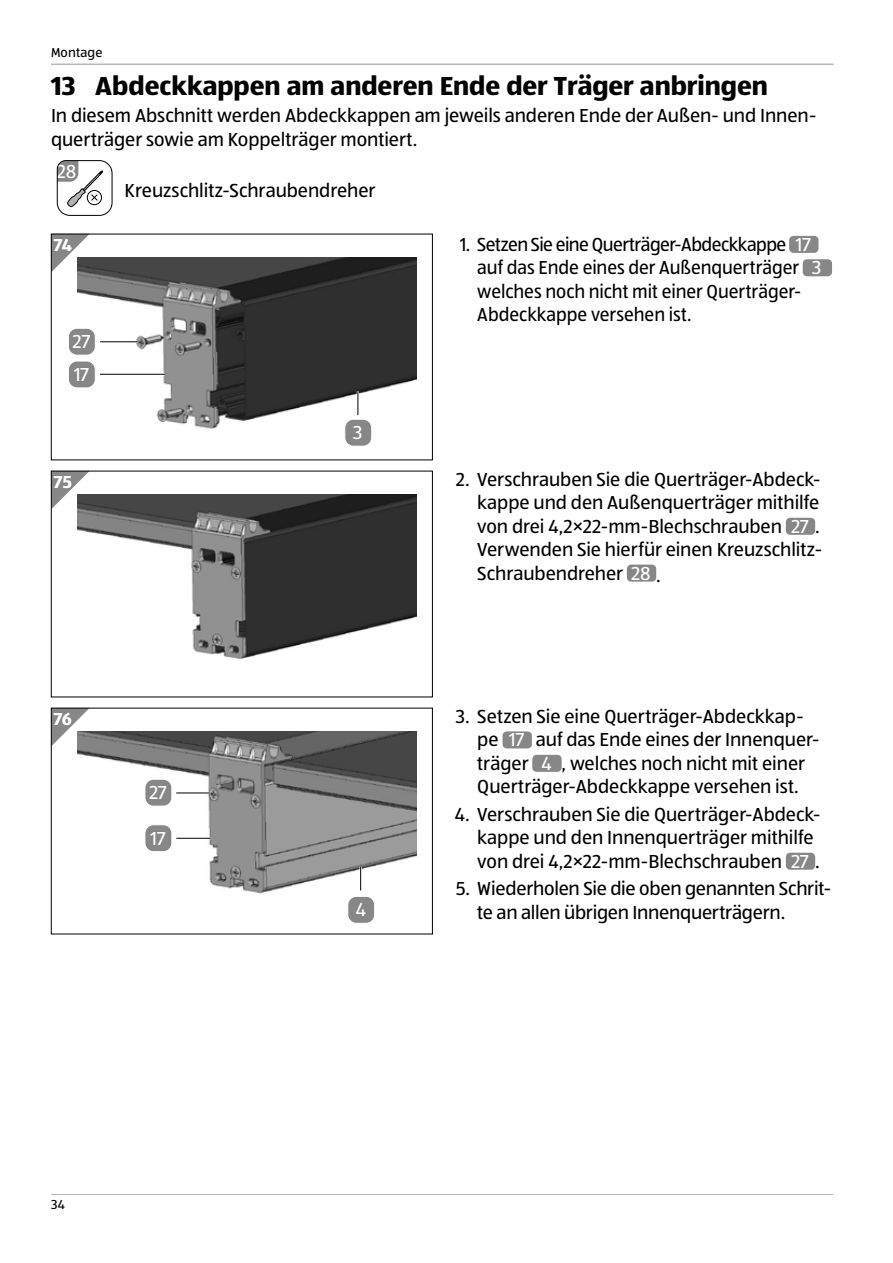
<style>
.page{position:relative;width:893px;height:1263px;background:#fff}
.page>*{position:absolute;margin:0;border:0;box-sizing:border-box;transform-origin:0 0}
.t1{font:700 27px "ALDISUEDOT";color:#000}
.t2{font:19.5px/23.4px "ALDISUEDOT";letter-spacing:-.005em;color:#000}
.t3{font:19.5px/23.4px "ALDISUEDOT";letter-spacing:-.005em;color:#000;scale:.96 1}
.t4{font:19.5px/32.7px "ALDISUEDOT";letter-spacing:.115em;color:#fff}
.t5{font:700 18px "ALDISUEDOT";color:#fff}
.t6{font:13.5px "ALDISUEDOT";letter-spacing:.015em;color:#000}
.s1{color:#fff}
</style>
<div class="page">
<hr style="left:51px;top:1194px;width:782px;height:1px;background:#b8b7b7">
<hr style="left:51px;top:64px;width:782px;height:1px;background:#b8b7b7">
<svg style="left:57px;top:160px;width:56px;height:56px"></svg>
<svg style="left:53px;top:236px;width:37px;height:36px"></svg>
<div style="left:51px;top:234px;width:382px;height:226px;border:1px solid #000"></div>
<img style="left:78px;top:258px;width:339px;height:185px">
<hr style="left:100px;top:341px;width:37px;height:2px;background:#fff">
<hr style="left:100px;top:341px;width:37px;height:1px;background:#000">
<hr style="left:100px;top:373px;width:65px;height:2px;background:#fff">
<hr style="left:100px;top:374px;width:65px;height:1px;background:#000">
<hr style="left:357px;top:391px;width:2px;height:24px;background:#fff">
<svg style="left:358px;top:391px;width:1px;height:24px"></svg>
<div style="left:68px;top:328px;width:27px;height:27px;background:#878787;border-radius:9px"></div>
<div style="left:68px;top:328px;width:28px;height:28px;border:1px solid #fff;border-radius:9px"></div>
<div style="left:68px;top:361px;width:27px;height:27px;background:#878787;border-radius:9px"></div>
<div style="left:68px;top:361px;width:28px;height:27px;border:1px solid #fff;border-radius:9px"></div>
<div style="left:345px;top:419px;width:27px;height:27px;background:#878787;border-radius:9px"></div>
<div style="left:344px;top:419px;width:28px;height:27px;border:1px solid #fff;border-radius:9px"></div>
<div style="left:789px;top:236px;width:29px;height:17px;background:#878787;border-radius:4px"></div>
<div style="left:803px;top:259px;width:29px;height:17px;background:#878787;border-radius:4px"></div>
<svg style="left:53px;top:473px;width:37px;height:36px"></svg>
<div style="left:51px;top:471px;width:382px;height:226px;border:1px solid #000"></div>
<img style="left:78px;top:495px;width:339px;height:164px">
<div style="left:786px;top:518px;width:29px;height:17px;background:#878787;border-radius:4px"></div>
<div style="left:627px;top:565px;width:29px;height:17px;background:#878787;border-radius:4px"></div>
<svg style="left:53px;top:710px;width:37px;height:36px"></svg>
<div style="left:51px;top:708px;width:382px;height:226px;border:1px solid #000"></div>
<img style="left:78px;top:732px;width:339px;height:190px">
<hr style="left:360px;top:867px;width:2px;height:23px;background:#fff">
<svg style="left:360px;top:867px;width:1px;height:23px"></svg>
<div style="left:348px;top:896px;width:27px;height:27px;background:#878787;border-radius:9px"></div>
<div style="left:347px;top:896px;width:28px;height:28px;border:1px solid #fff;border-radius:9px"></div>
<hr style="left:176px;top:792px;width:33px;height:2px;background:#fff">
<hr style="left:176px;top:793px;width:33px;height:1px;background:#000">
<hr style="left:176px;top:837px;width:34px;height:2px;background:#fff">
<hr style="left:176px;top:838px;width:34px;height:1px;background:#000">
<div style="left:145px;top:825px;width:27px;height:27px;background:#878787;border-radius:9px"></div>
<div style="left:145px;top:824px;width:27px;height:28px;border:1px solid #fff;border-radius:9px"></div>
<div style="left:145px;top:779px;width:27px;height:27px;background:#878787;border-radius:9px"></div>
<div style="left:145px;top:779px;width:27px;height:27px;border:1px solid #fff;border-radius:9px"></div>
<div style="left:503px;top:731px;width:29px;height:17px;background:#878787;border-radius:4px"></div>
<div style="left:532px;top:755px;width:30px;height:17px;background:#878787;border-radius:4px"></div>
<div style="left:786px;top:853px;width:29px;height:17px;background:#878787;border-radius:4px"></div>
<p class="t6" style="left:51px;top:43px;width:53px">Montage</p>
<h1 class="t1" style="left:51px;top:67px;width:718px">13 Abdeckkappen am anderen Ende der Träger anbringen</h1>
<p class="t2" style="left:51px;top:103px;width:767px">In diesem Abschnitt werden Abdeckkappen am jeweils anderen Ende der Außen- und Innen&shy;querträger sowie am Koppelträger montiert.</p>
<p class="t4" style="left:57px;top:154px;width:21px">28</p>
<p class="t2" style="left:125px;top:178px;width:252px">Kreuzschlitz-Schraubendreher</p>
<p class="t5" style="left:54px;top:233px;width:19px">74</p>
<p class="t4" style="left:73px;top:325px;width:19px">27<br>17</p>
<p class="t4" style="left:353px;top:416px;width:11px">3</p>
<p class="t3" style="left:477px;top:232px;width:360px;text-indent:-17px">1. Setzen Sie eine Querträger-Abdeckkappe <span class="s1">17 </span>auf das Ende eines der Außenquerträger <span class="s1">3 </span>welches noch nicht mit einer Querträger-Abdeckkappe versehen ist.</p>
<p class="t5" style="left:54px;top:470px;width:20px">75</p>
<p class="t2" style="left:477px;top:467px;width:346px;text-indent:-21px">2. Verschrauben Sie die Querträger-Abdeck&shy;kappe und den Außenquerträger mithilfe von drei 4,2×22-mm-Blechschrauben <span class="s1">27</span> .<br>Verwenden Sie hierfür einen Kreuzschlitz-Schraubendreher <span class="s1">28</span> .</p>
<p class="t5" style="left:54px;top:707px;width:20px">76</p>
<p class="t4" style="left:149px;top:776px;width:19px">27</p>
<p class="t4" style="left:151px;top:821px;width:16px">17</p>
<p class="t6" style="left:51px;top:1195px;width:15px">34</p>
<p class="t4" style="left:356px;top:893px;width:11px">4</p>
<p class="t2" style="left:477px;top:704px;width:344px;text-indent:-21px">3. Setzen Sie eine Querträger-Abdeckkap&shy;pe <span class="s1">17</span> auf das Ende eines der Innenquer&shy;träger <span class="s1">4</span> , welches noch nicht mit einer Querträger-Abdeckkappe versehen ist.</p>
<p class="t2" style="left:477px;top:802px;width:345px;text-indent:-22px">4. Verschrauben Sie die Querträger-Abdeck&shy;kappe und den Innenquerträger mithilfe von drei 4,2×22-mm-Blechschrauben <span class="s1">27</span> .</p>
<p class="t2" style="left:477px;top:876px;width:355px;text-indent:-22px">5. Wiederholen Sie die oben genannten Schrit&shy;te an allen übrigen Innenquerträgern.</p>
</div>
